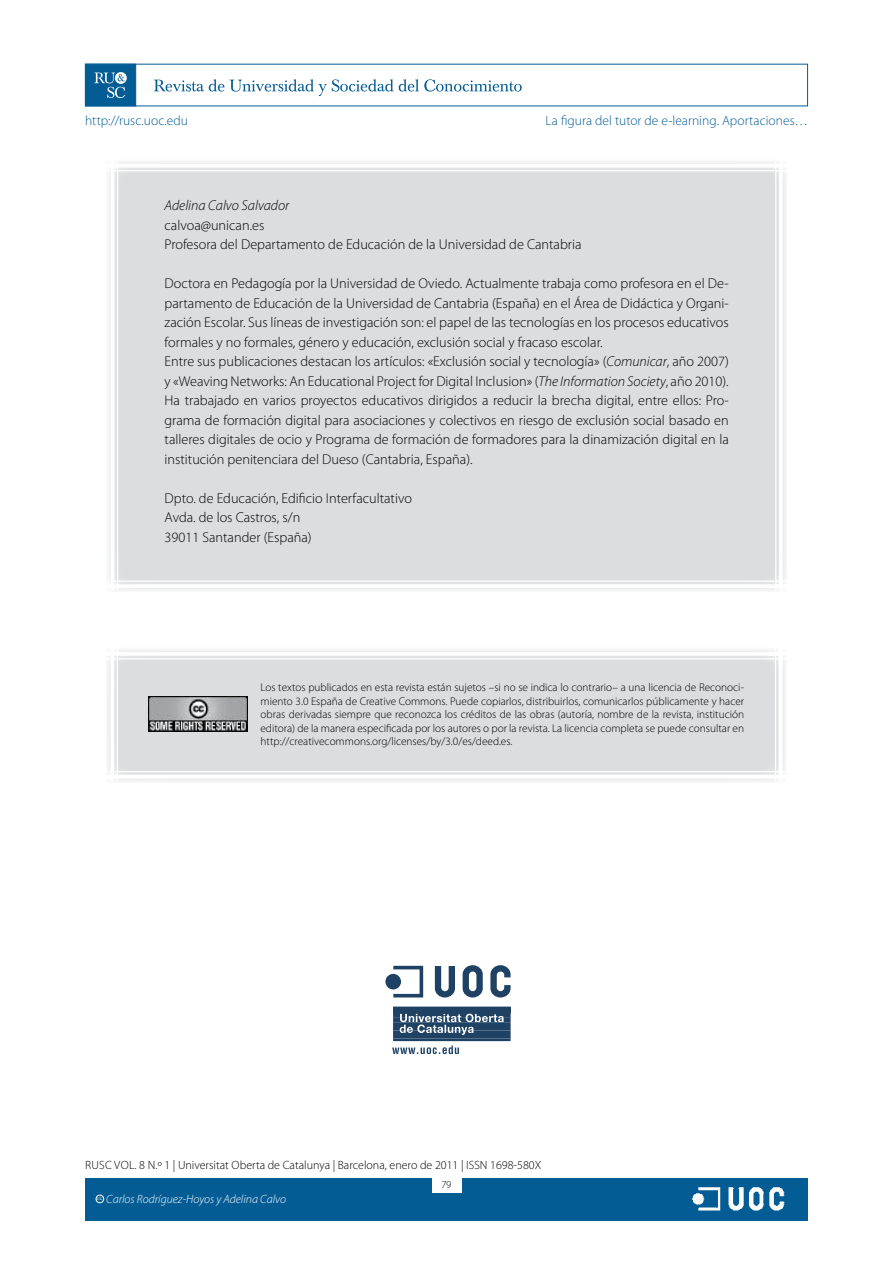
<style>
.page{position:relative;width:893px;height:1263px;background:#fff}
.page>*{position:absolute;margin:0;border:0;box-sizing:border-box;transform-origin:0 0}
.AUTOR{font:300 14.25px/19.5px "Myriad Pro";color:#000;text-align:justify}
.TEXTCITARECOMENADA_I{font:italic 300 14.25px "Myriad Pro";color:#000}
.t1{font:300 13.5px "Myriad Pro";letter-spacing:.005em;color:#045c95}
.t2{font:300 12px "Myriad Pro";color:#000}
.t3{font:italic 300 12px "Myriad Pro";color:#fff}
.t4{font:300 11.25px/13.5px "Myriad Pro";color:#000;text-align:justify}
.t5{font:300 10.5px "Myriad Pro";color:#000}
.t6{font:600 3.9px "Adobe Caslon Pro";color:#fff}
.s1{font-style:italic}
</style>
<div class="page">
<div style="left:85px;top:1178px;width:723px;height:42px;background:#045c95"></div>
<div style="left:85px;top:64px;width:51px;height:42px;background:#045c95;border:1px solid #045c95"></div>
<svg style="left:115px;top:72px;width:12px;height:12px"></svg>
<svg style="left:94px;top:73px;width:31px;height:25px"></svg>
<svg style="left:154px;top:79px;width:368px;height:17px"></svg>
<div style="left:432px;top:1176px;width:29px;height:17px;background:#fff"></div>
<img style="left:692px;top:1187px;width:93px;height:24px">
<div style="left:96px;top:1195px;width:8px;height:8px;border:1px solid #fff;border-radius:50%"></div>
<hr style="left:393px;top:1038px;width:118px;height:3px;background:#1e4164">
<svg style="left:392px;top:1045px;width:67px;height:9px"></svg>
<svg style="left:393px;top:1013px;width:118px;height:25px;background:#4e6985"></svg>
<div style="left:393px;top:1007px;width:118px;height:6px;background:#1e4164"></div>
<svg style="left:385px;top:965px;width:126px;height:42px"></svg>
<div style="left:106px;top:160px;width:681px;height:432px;background:#dcddde"></div>
<hr style="left:117px;top:157px;width:1px;height:433px;background:#fff">
<hr style="left:111px;top:157px;width:3px;height:433px;background:#fff">
<hr style="left:106px;top:170px;width:681px;height:1px;background:#fff">
<hr style="left:106px;top:164px;width:681px;height:4px;background:#fff">
<hr style="left:106px;top:580px;width:681px;height:2px;background:#fff">
<hr style="left:106px;top:584px;width:681px;height:4px;background:#fff">
<hr style="left:775px;top:158px;width:1px;height:433px;background:#fff">
<hr style="left:779px;top:158px;width:4px;height:433px;background:#fff">
<div style="left:106px;top:648px;width:681px;height:135px;background:#dcddde"></div>
<hr style="left:117px;top:645px;width:1px;height:135px;background:#fff">
<hr style="left:110px;top:645px;width:4px;height:135px;background:#fff">
<hr style="left:106px;top:658px;width:681px;height:1px;background:#fff">
<hr style="left:106px;top:652px;width:681px;height:4px;background:#fff">
<hr style="left:106px;top:771px;width:681px;height:1px;background:#fff">
<hr style="left:106px;top:775px;width:681px;height:3px;background:#fff">
<hr style="left:775px;top:647px;width:1px;height:135px;background:#fff">
<hr style="left:779px;top:647px;width:3px;height:135px;background:#fff">
<img style="left:149px;top:697px;width:99px;height:34px">
<p class="t1" style="left:85px;top:112px;width:105px">http://rusc.uoc.edu</p>
<p class="t1" style="left:546px;top:112px;width:264px">La figura del tutor de e-learning. Aportaciones…</p>
<p class="TEXTCITARECOMENADA_I" style="left:165px;top:197px;width:126px">Adelina Calvo Salvador</p>
<p class="AUTOR" style="left:165px;top:215px;width:101px">calvoa@unican.es</p>
<p class="AUTOR" style="left:165px;top:235px;width:419px">Profesora del Departamento de Educación de la Universidad de Cantabria</p>
<p class="AUTOR" style="left:165px;top:274px;width:566px">Doctora en Pedagogía por la Universidad de Oviedo. Actualmente trabaja como profesora en el De&shy;partamento de Educación de la Universidad de Cantabria (España) en el Área de Didáctica y Organi&shy;zación Escolar. Sus líneas de investigación son: el papel de las tecnologías en los procesos educativos formales y no formales, género y educación, exclusión social y fracaso escolar.</p>
<p class="AUTOR" style="left:165px;top:352px;width:566px">Entre sus publicaciones destacan los artículos: «Exclusión social y tecnología» (<span class="s1">Comunicar</span>, año 2007) y «Weaving Networks: An Educational Project for Digital Inclusion» (<span class="s1">The Information Society</span>, año 2010).</p>
<p class="AUTOR" style="left:165px;top:391px;width:566px">Ha trabajado en varios proyectos educativos dirigidos a reducir la brecha digital, entre ellos: Pro&shy;grama de formación digital para asociaciones y colectivos en riesgo de exclusión social basado en talleres digitales de ocio y Programa de formación de formadores para la dinamización digital en la institución penitenciara del Dueso (Cantabria, España).</p>
<p class="AUTOR" style="left:165px;top:488px;width:249px">Dpto. de Educación, Edificio Interfacultativo</p>
<p class="AUTOR" style="left:165px;top:508px;width:137px">Avda. de los Castros, s/n</p>
<p class="AUTOR" style="left:165px;top:527px;width:149px">39011 Santander (España)</p>
<p class="t4" style="left:261px;top:681px;width:485px">Los textos publicados en esta revista están sujetos –si no se indica lo contrario– a una licencia de Reconoci&shy;miento 3.0 España de Creative Commons. Puede copiarlos, distribuirlos, comunicarlos públicamente y hacer obras derivadas siempre que reconozca los créditos de las obras (autoría, nombre de la revista, institución editora) de la manera especificada por los autores o por la revista. La licencia completa se puede consultar en http://creativecommons.org/licenses/by/3.0/es/deed.es.</p>
<p class="t2" style="left:85px;top:1158px;width:458px">RUSC VOL. 8 N.º 1 | Universitat Oberta de Catalunya | Barcelona, enero de 2011 | ISSN 1698-580X</p>
<p class="t3" style="left:106px;top:1192px;width:181px">Carlos Rodríguez-Hoyos y Adelina Calvo</p>
<p class="t6" style="left:97px;top:1197px;width:7px">CC</p>
<p class="t5" style="left:442px;top:1178px;width:11px">79</p>
</div>
